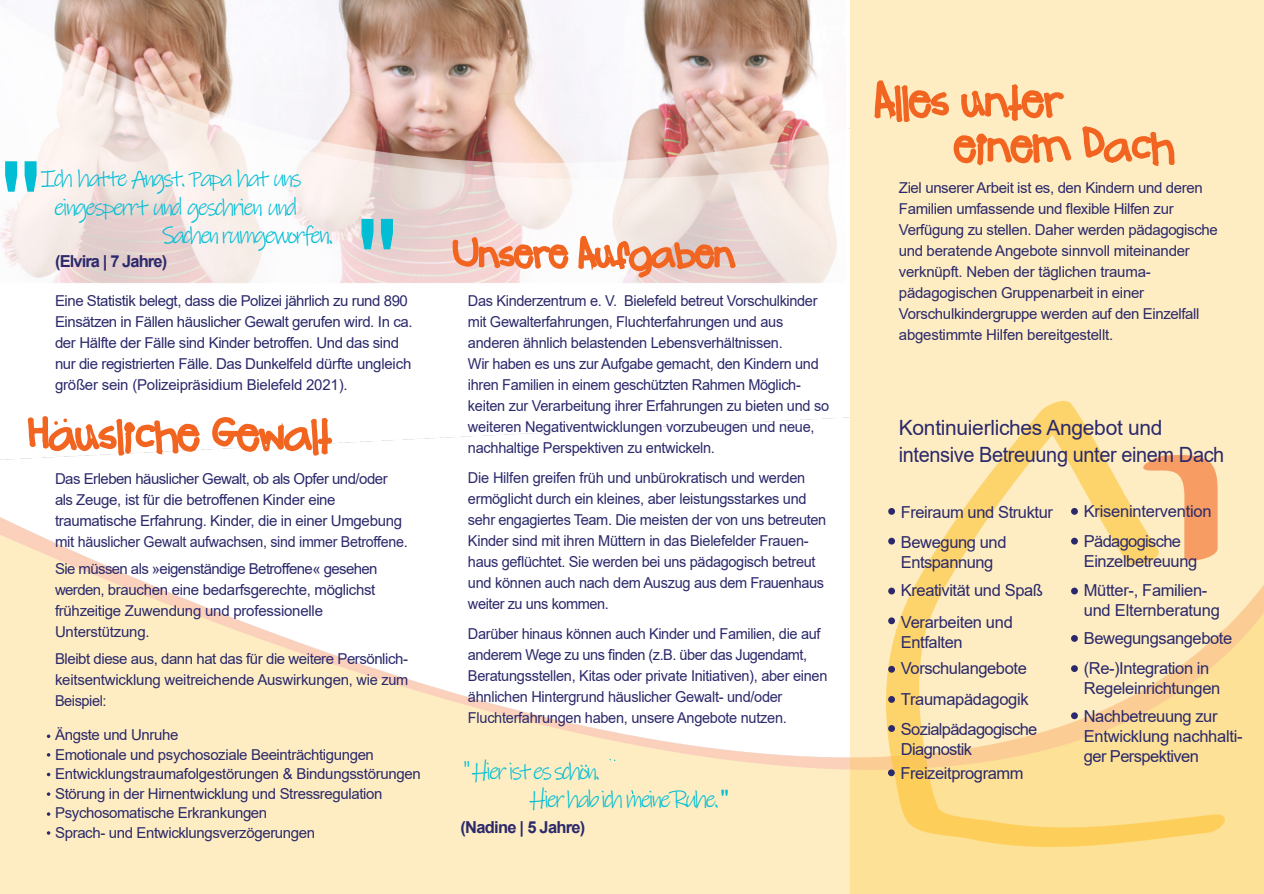
<style>
.page{position:relative;width:1264px;height:894px;background:#fff}
.page>*{position:absolute;margin:0;border:0;box-sizing:border-box;transform-origin:0 0}
.t1{font:120px "Arial";color:#02bed5}
.t2{font:24px/28.5px "Ink Free";letter-spacing:-.105em;color:#02bed5}
.t3{font:21px/27px "Arial";letter-spacing:-.02em;color:#2b296b}
.t4{font:16.5px/19.8px "Arial";letter-spacing:-.025em;color:#2b296b}
.t5{font:700 16.5px "Arial";letter-spacing:-.05em;color:#2b296b}
.t6{font:15px/21px "Arial";letter-spacing:-.02em;color:#2b296b}
.s1{font-size:25.5px}
.s2{font-family:"Arial"}
</style>
<div class="page">
<img style="left:0;top:0;width:851px;height:893px">
<svg style="left:451px;top:220px;width:119px;height:93px"></svg>
<svg style="left:576px;top:156px;width:161px;height:138px"></svg>
<svg style="left:609px;top:758px;width:6px;height:2px"></svg>
<img style="left:851px;top:0;width:412px;height:893px">
<svg style="left:872px;top:2px;width:200px;height:220px"></svg>
<svg style="left:1081px;top:91px;width:96px;height:134px"></svg>
<img style="left:886px;top:401px;width:338px;height:445px">
<div style="left:888px;top:508px;width:7px;height:6px;background:#2b296b;border-radius:50%"></div>
<div style="left:888px;top:537px;width:7px;height:7px;background:#2b296b;border-radius:50%"></div>
<div style="left:888px;top:587px;width:7px;height:7px;background:#2b296b;border-radius:50%"></div>
<div style="left:888px;top:617px;width:7px;height:7px;background:#2b296b;border-radius:50%"></div>
<div style="left:888px;top:665px;width:7px;height:7px;background:#2b296b;border-radius:50%"></div>
<svg style="left:888px;top:695px;width:7px;height:7px"></svg>
<svg style="left:888px;top:724px;width:7px;height:7px"></svg>
<div style="left:888px;top:769px;width:7px;height:7px;background:#2b296b;border-radius:50%"></div>
<div style="left:1071px;top:508px;width:7px;height:6px;background:#2b296b;border-radius:50%"></div>
<div style="left:1071px;top:537px;width:7px;height:7px;background:#2b296b;border-radius:50%"></div>
<div style="left:1071px;top:587px;width:7px;height:7px;background:#2b296b;border-radius:50%"></div>
<svg style="left:1071px;top:634px;width:7px;height:7px"></svg>
<div style="left:1071px;top:665px;width:7px;height:6px;background:#2b296b;border-radius:50%"></div>
<div style="left:1071px;top:712px;width:7px;height:7px;background:#2b296b;border-radius:50%"></div>
<svg style="left:211px;top:338px;width:123px;height:251px"></svg>
<svg style="left:26px;top:317px;width:176px;height:225px"></svg>
<svg style="left:47px;top:752px;width:3px;height:4px"></svg>
<svg style="left:47px;top:772px;width:3px;height:4px"></svg>
<svg style="left:630px;top:788px;width:4px;height:7px"></svg>
<h1 class="t1" style="left:0;top:160px;width:44px">"</h1>
<h2 class="t2" style="left:40px;top:166px;width:263px">Ich hatte Angst. Papa hat uns</h2>
<h2 class="t2" style="left:54px;top:195px;width:245px">eingesperrt und geschrien und</h2>
<h2 class="t2" style="left:162px;top:223px;width:173px">Sachen rumgeworfe<span class="s1">n.</span></h2>
<p class="t5" style="left:55px;top:255px;width:114px">(Elvira | 7 Jahre)</p>
<h1 class="t1" style="left:356px;top:217px;width:44px">"</h1>
<p class="t6" style="left:55px;top:291px;width:359px">Eine Statistik belegt, dass die Polizei jährlich zu rund 890<br>Einsätzen in Fällen häuslicher Gewalt gerufen wird. In ca. der Hälfte der Fälle sind Kinder betroffen. Und das sind nur die registrierten Fälle. Das Dunkelfeld dürfte ungleich größer sein (Polizeipräsidium Bielefeld 2021).</p>
<p class="t6" style="left:468px;top:291px;width:363px">Das Kinderzentrum e. V. Bielefeld betreut Vorschulkinder mit Gewalterfahrungen, Fluchterfahrungen und aus anderen ähnlich belastenden Lebensverhältnissen.<br>Wir haben es uns zur Aufgabe gemacht, den Kindern und ihren Familien in einem geschützten Rahmen Möglich&shy;keiten zur Verarbeitung ihrer Erfahrungen zu bieten und so weiteren Negativentwicklungen vorzubeugen und neue, nachhaltige Perspektiven zu entwickeln.</p>
<p class="t6" style="left:468px;top:468px;width:360px">Die Hilfen greifen früh und unbürokratisch und werden ermöglicht durch ein kleines, aber leistungsstarkes und sehr engagiertes Team. Die meisten der von uns betreuten Kinder sind mit ihren Müttern in das Bielefelder Frauen&shy;haus geflüchtet. Sie werden bei uns pädagogisch betreut und können auch nach dem Auszug aus dem Frauenhaus weiter zu uns kommen.</p>
<p class="t6" style="left:468px;top:624px;width:361px">Darüber hinaus können auch Kinder und Familien, die auf anderem Wege zu uns finden (z.B. über das Jugendamt, Beratungsstellen, Kitas oder private Initiativen), aber einen ähnlichen Hintergrund häuslicher Gewalt- und/oder Fluchterfahrungen haben, unsere Angebote nutzen.</p>
<h2 class="t2" style="left:530px;top:758px;width:200px;text-indent:-68px">" Hier ist es schön.<br>Hier hab ich meineRuhe. <span class="s2">"</span></h2>
<p class="t5" style="left:460px;top:821px;width:126px">(Nadine | 5 Jahre)</p>
<p class="t6" style="left:55px;top:469px;width:354px">Das Erleben häuslicher Gewalt, ob als Opfer und/oder als Zeuge, ist für die betroffenen Kinder eine traumatische Erfahrung. Kinder, die in einer Umgebung mit häuslicher Gewalt aufwachsen, sind immer Betroffene.</p>
<p class="t6" style="left:55px;top:559px;width:324px">Sie müssen als »eigenständige Betroffene« gesehen werden, brauchen eine bedarfsgerechte, möglichst frühzeitige Zuwendung und professionelle Unterstützung.</p>
<p class="t6" style="left:55px;top:649px;width:355px;text-align:justify">Bleibt diese aus, dann hat das für die weitere Persönlich&shy;keitsentwicklung weitreichende Auswirkungen, wie zum Beispiel:</p>
<p class="t6" style="left:55px;top:726px;width:367px;line-height:19.5px">Ängste und Unruhe<br>Emotionale und psychosoziale Beeinträchtigungen Entwicklungstraumafolgestörungen &amp; Bindungsstörungen Störung in der Hirnentwicklung und Stressregulation Psychosomatische Erkrankungen<br>Sprach- und Entwicklungsverzögerungen</p>
<p class="t6" style="left:899px;top:179px;width:320px">Ziel unserer Arbeit ist es, den Kindern und deren Familien umfassende und flexible Hilfen zur Verfügung zu stellen. Daher werden pädagogische und beratende Angebote sinnvoll miteinander verknüpft. Neben der täglichen trauma&shy;pädagogischen Gruppenarbeit in einer Vorschulkindergruppe werden auf den Einzelfall abgestimmte Hilfen bereitgestellt.</p>
<h3 class="t3" style="left:899px;top:416px;width:327px">Kontinuierliches Angebot und intensive Betreuung unter einem Dach</h3>
<p class="t4" style="left:901px;top:504px;width:154px">Freiraum und Struktur</p>
<p class="t4" style="left:901px;top:534px;width:107px">Bewegung und<br>Entspannung</p>
<p class="t4" style="left:901px;top:575px;width:144px;line-height:32.2px">Kreativität und Spaß<br>Verarbeiten und</p>
<p class="t4" style="left:901px;top:633px;width:63px">Entfalten</p>
<p class="t4" style="left:901px;top:654px;width:129px;line-height:30.6px">Vorschulangebote<br>Traumapädagogik</p>
<p class="t4" style="left:901px;top:720px;width:138px">Sozialpädagogische<br>Diagnostik</p>
<p class="t4" style="left:900px;top:764px;width:125px">Freizeitprogramm</p>
<p class="t4" style="left:1084px;top:497px;width:129px;line-height:30px">Krisenintervention<br>Pädagogische</p>
<p class="t4" style="left:1084px;top:548px;width:125px;line-height:29.2px">Einzelbetreuung<br>Mütter-, Familien-</p>
<p class="t4" style="left:1084px;top:601px;width:138px">und Elternberatung</p>
<p class="t4" style="left:1084px;top:625px;width:150px;line-height:29.5px">Bewegungsangebote (Re-)Integration in</p>
<p class="t4" style="left:1084px;top:679px;width:138px">Regeleinrichtungen</p>
<p class="t4" style="left:1084px;top:708px;width:160px">Nachbetreuung zur<br>Entwicklung nachhalti&shy;ger Perspektiven</p>
</div>
